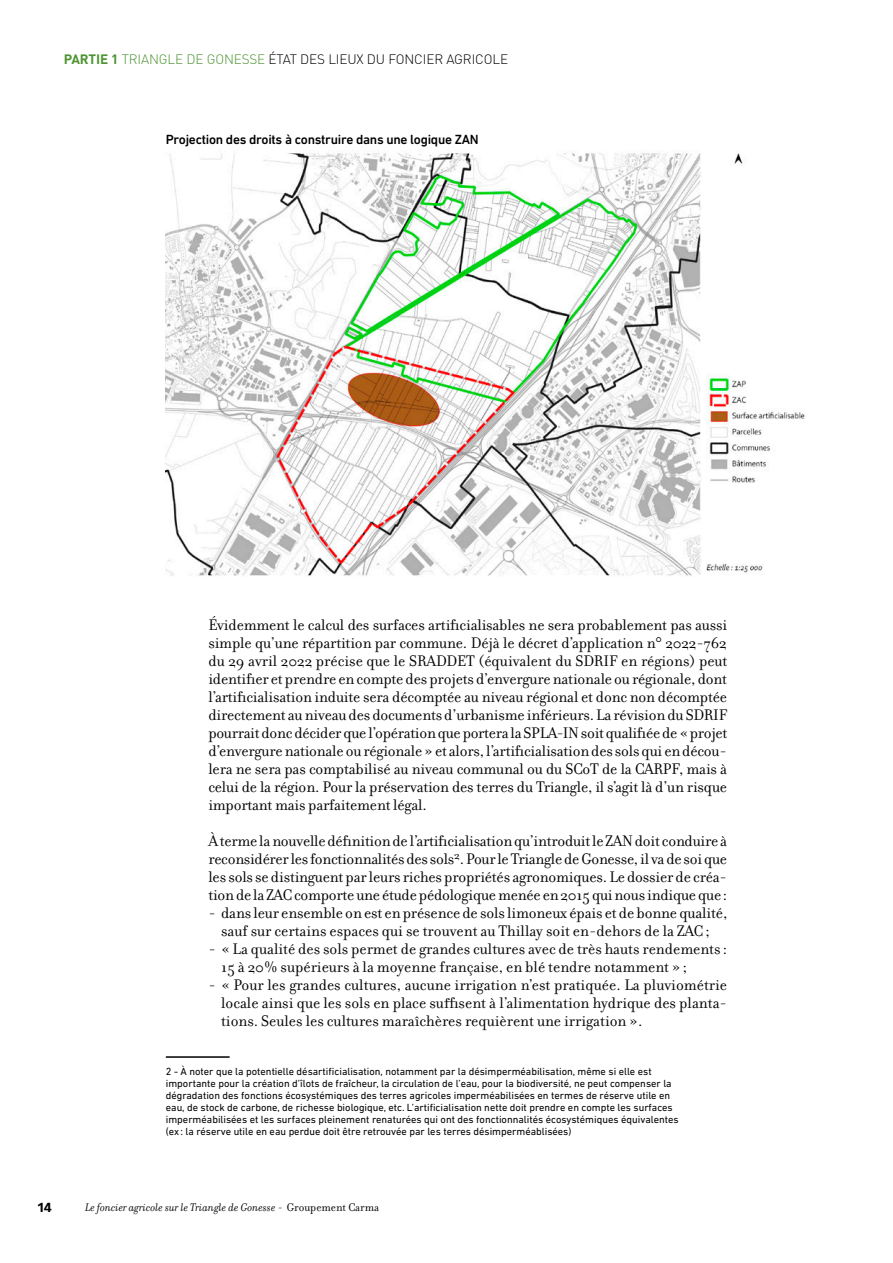
<style>
.page{position:relative;width:893px;height:1263px;background:#fff}
.page>*{position:absolute;margin:0;border:0;box-sizing:border-box;transform-origin:0 0}
.t1{font:16.5px/18px "Filosofia OT";letter-spacing:-.005em;color:#000;text-align:justify}
.t2{font:300 13.5px "DIN";letter-spacing:-.01em;color:#000}
.t3{font:500 13.5px "DIN Next LT Pro";letter-spacing:-.02em;color:#000}
.t4{font:700 13.5px "Pluto Sans Cond";color:#000}
.t5{font:italic 12px "Filosofia";color:#000}
.t6{font:10.5px/12px "DIN Next LT Pro";color:#000}
.s1{font-weight:700;color:#4d9431}
.s2{color:#4d9431}
.s3{font-family:"Filosofia"}
.s4{font-style:normal}
</style>
<div class="page">
<img style="left:166px;top:153px;width:639px;height:423px">
<hr style="left:166px;top:1056px;width:64px;height:2px;background:#000">
<p class="t2" style="left:64px;top:51px;width:446px"><span class="s1">PARTIE 1</span> <span class="s2">TRIANGLE DE GONESSE</span> ÉTAT DES LIEUX DU FONCIER AGRICOLE</p>
<p class="t3" style="left:166px;top:132px;width:314px">Projection des droits à construire dans une logique ZAN</p>
<p class="t1" style="left:208px;top:616px;width:521px">Évidemment le calcul des surfaces artificialisables ne sera probablement pas aussi simple qu’une répartition par commune. Déjà le décret d’application n° 2022-762 du 29 avril 2022 précise que le SRADDET (équivalent du SDRIF en régions) peut identifier et prendre en compte des projets d’envergure nationale ou régionale, dont l’artificialisation induite sera décomptée au niveau régional et donc non décomptée directement au niveau des documents d’urbanisme inférieurs. La révision du SDRIF pourrait donc décider que l’opération que portera la SPLA-IN soit qualifiée de « projet d’envergure nationale ou régionale » et alors, l’artificialisation des sols qui en décou&shy;lera ne sera pas comptabilisé au niveau communal ou du SCoT de la CARPF, mais à celui de la région. Pour la préservation des terres du Triangle, il s’agit là d’un risque important mais parfaitement légal.</p>
<p class="t1" style="left:208px;top:832px;width:520px">À terme la nouvelle définition de l’artificialisation qu’introduit le ZAN doit conduire à</p>
<p class="t1" style="left:208px;top:850px;width:520px">reconsidérer les fonctionnalités des sols<sup>2</sup>. Pour le Triangle de Gonesse, il va de soi que</p>
<p class="t1" style="left:208px;top:868px;width:520px">les sols se distinguent par leurs riches propriétés agronomiques. Le dossier de créa-</p>
<p class="t1" style="left:208px;top:886px;width:520px">tion de la ZAC comporte une étude pédologique menée en 2015 qui nous indique que:</p>
<p class="t1" style="left:208px;top:904px;width:521px"><span class="s3">−</span> dans leur ensemble on est en présence de sols limoneux épais et de bonne qualité,</p>
<p class="t1" style="left:221px;top:922px;width:490px">sauf sur certains espaces qui se trouvent au Thillay soit en-dehors de la ZAC;</p>
<p class="t1" style="left:208px;top:940px;width:520px"><span class="s3">−</span> « La qualité des sols permet de grandes cultures avec de très hauts rendements:</p>
<p class="t1" style="left:221px;top:958px;width:468px">15 à 20% supérieurs à la moyenne française, en blé tendre notamment »;</p>
<p class="t1" style="left:208px;top:976px;width:520px"><span class="s3">−</span> « Pour les grandes cultures, aucune irrigation n’est pratiquée. La pluviométrie</p>
<p class="t1" style="left:221px;top:994px;width:507px">locale ainsi que les sols en place suffisent à l’alimentation hydrique des planta-</p>
<p class="t1" style="left:221px;top:1012px;width:423px">tions. Seules les cultures maraîchères requièrent une irrigation ».</p>
<p class="t6" style="left:166px;top:1066px;width:514px">2 - À noter que la potentielle désartificialisation, notamment par la désimperméabilisation, même si elle est importante pour la création d’îlots de fraîcheur, la circulation de l’eau, pour la biodiversité, ne peut compenser la dégradation des fonctions écosystémiques des terres agricoles imperméabilisées en termes de réserve utile en eau, de stock de carbone, de richesse biologique, etc. L’artificialisation nette doit prendre en compte les surfaces imperméabilisées et les surfaces pleinement renaturées qui ont des fonctionnalités écosystémiques équivalentes (ex : la réserve utile en eau perdue doit être retrouvée par les terres désimperméablisées)</p>
<p class="t4" style="left:38px;top:1200px;width:16px">14</p>
<p class="t5" style="left:85px;top:1200px;width:295px">Le foncier agricole sur le Triangle de Gonesse - <span class="s4">Groupement Carma</span></p>
</div>
